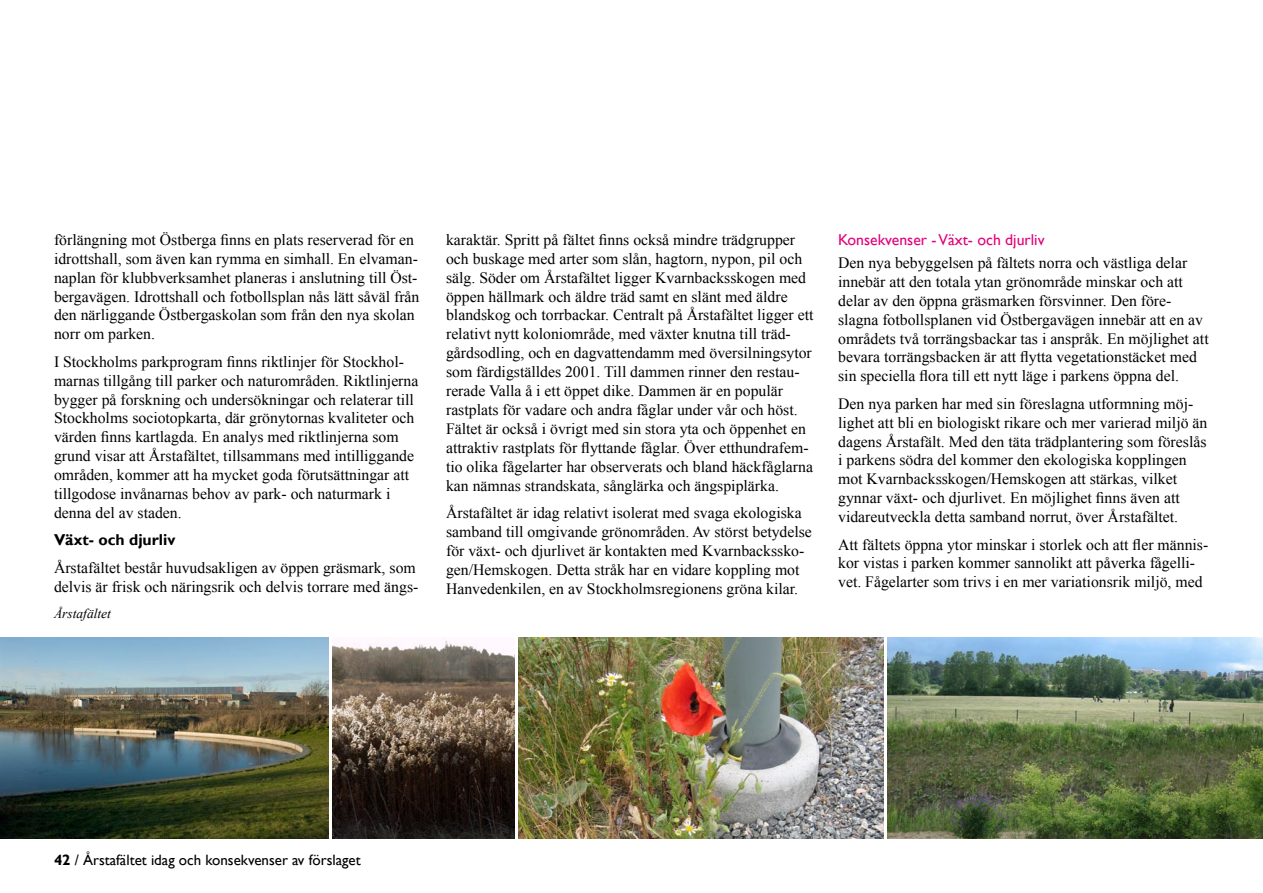
<style>
.page{position:relative;width:1263px;height:893px;background:#fff}
.page>*{position:absolute;margin:0;border:0;box-sizing:border-box;transform-origin:0 0}
.t1{font:15.75px/18.9px "Times New Roman";color:#000}
.t2{font:15.75px "Gill Sans";color:#e2007a}
.t3{font:700 15.75px "Gill Sans";color:#000}
.t4{font:15px "Gill Sans";color:#000}
.t5{font:italic 13.5px "Times New Roman";color:#000}
.s1{font-weight:700}
</style>
<div class="page">
<img style="left:887px;top:638px;width:376px;height:201px">
<img style="left:519px;top:638px;width:364px;height:201px">
<img style="left:0;top:638px;width:329px;height:201px">
<img style="left:333px;top:638px;width:182px;height:201px">
<p class="t1" style="left:54px;top:230px;width:367px">förlängning mot Östberga finns en plats reserverad för en idrottshall, som även kan rymma en simhall. En elvaman&shy;naplan för klubbverksamhet planeras i anslutning till Öst&shy;bergavägen. Idrottshall och fotbollsplan nås lätt såväl från den närliggande Östbergaskolan som från den nya skolan norr om parken.</p>
<p class="t1" style="left:54px;top:352px;width:366px">I Stockholms parkprogram finns riktlinjer för Stockhol&shy;marnas tillgång till parker och naturområden. Riktlinjerna bygger på forskning och undersökningar och relaterar till Stockholms sociotopkarta, där grönytornas kvaliteter och värden finns kartlagda. En analys med riktlinjerna som grund visar att Årstafältet, tillsammans med intilliggande områden, kommer att ha mycket goda förutsättningar att tillgodose invånarnas behov av park- och naturmark i denna del av staden.</p>
<p class="t3" style="left:54px;top:531px;width:123px">Växt- och djurliv</p>
<p class="t1" style="left:54px;top:558px;width:366px">Årstafältet består huvudsakligen av öppen gräsmark, som delvis är frisk och näringsrik och delvis torrare med ängs-</p>
<p class="t5" style="left:54px;top:605px;width:59px">Årstafältet</p>
<p class="t1" style="left:446px;top:230px;width:369px">karaktär. Spritt på fältet finns också mindre trädgrupper och buskage med arter som slån, hagtorn, nypon, pil och sälg. Söder om Årstafältet ligger Kvarnbacksskogen med öppen hällmark och äldre träd samt en slänt med äldre blandskog och torrbackar. Centralt på Årstafältet ligger ett relativt nytt koloniområde, med växter knutna till träd&shy;gårdsodling, och en dagvattendamm med översilningsytor som färdigställdes 2001. Till dammen rinner den restau&shy;rerade Valla å i ett öppet dike. Dammen är en populär rastplats för vadare och andra fåglar under vår och höst.<br>Fältet är också i övrigt med sin stora yta och öppenhet en attraktiv rastplats för flyttande fåglar. Över etthundrafem&shy;tio olika fågelarter har observerats och bland häckfåglarna kan nämnas strandskata, sånglärka och ängspiplärka.</p>
<p class="t1" style="left:446px;top:503px;width:367px">Årstafältet är idag relativt isolerat med svaga ekologiska samband till omgivande grönområden. Av störst betydelse för växt- och djurlivet är kontakten med Kvarnbackssko&shy;gen/Hemskogen. Detta stråk har en vidare koppling mot Hanvedenkilen, en av Stockholmsregionens gröna kilar.</p>
<p class="t2" style="left:838px;top:230px;width:208px">Konsekvenser - Växt- och djurliv</p>
<p class="t1" style="left:838px;top:253px;width:372px">Den nya bebyggelsen på fältets norra och västliga delar innebär att den totala ytan grönområde minskar och att delar av den öppna gräsmarken försvinner. Den före&shy;slagna fotbollsplanen vid Östbergavägen innebär att en av områdets två torrängsbackar tas i anspråk. En möjlighet att bevara torrängsbacken är att flytta vegetationstäcket med sin speciella flora till ett nytt läge i parkens öppna del.</p>
<p class="t1" style="left:838px;top:394px;width:371px">Den nya parken har med sin föreslagna utformning möj&shy;lighet att bli en biologiskt rikare och mer varierad miljö än dagens Årstafält. Med den täta trädplantering som föreslås i parkens södra del kommer den ekologiska kopplingen mot Kvarnbacksskogen/Hemskogen att stärkas, vilket gynnar växt- och djurlivet. En möjlighet finns även att vidareutveckla detta samband norrut, över Årstafältet.</p>
<p class="t1" style="left:838px;top:535px;width:372px">Att fältets öppna ytor minskar i storlek och att fler männis&shy;kor vistas i parken kommer sannolikt att påverka fågelli&shy;vet. Fågelarter som trivs i en mer variationsrik miljö, med</p>
<p class="t4" style="left:54px;top:851px;width:308px"><span class="s1">42</span> / Årstafältet idag och konsekvenser av förslaget</p>
</div>
